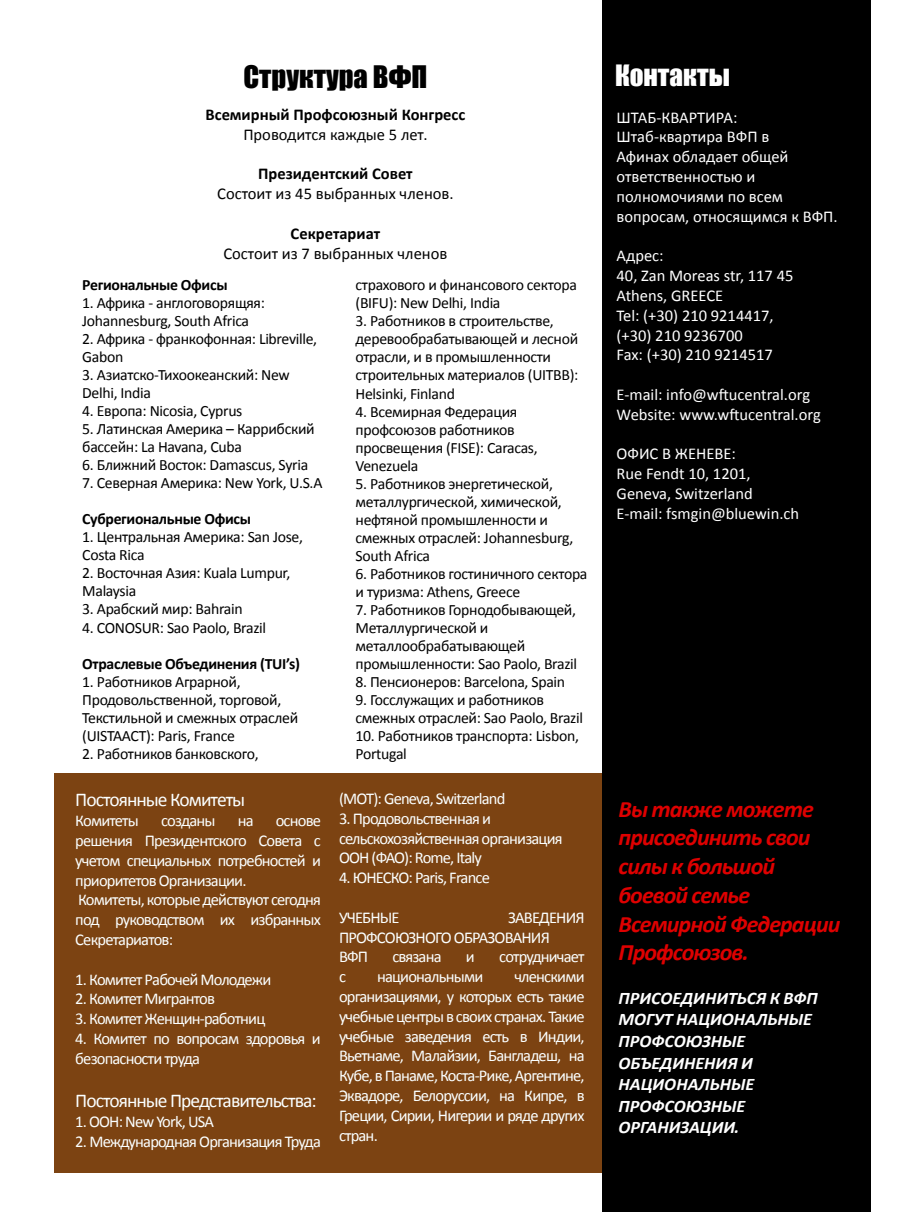
<style>
.page{position:relative;width:915px;height:1212px;background:#fff}
.page>*{position:absolute;margin:0;border:0;box-sizing:border-box;transform-origin:0 0}
.t1{font:28.5px "Impact";color:#000}
.t2{font:27px "Impact";color:#fff}
.t3{font:italic 700 23.55px/28.8px "Calibri";letter-spacing:-.04em;color:#de0000}
.t4{font:19.5px "Calibri";letter-spacing:-.05em;color:#fbffff}
.t5{font:italic 700 17.7px/21.6px "Calibri";color:#fff}
.t6{font:16.5px/19.8px "Calibri";letter-spacing:-.05em;color:#fbffff}
.t7{font:16.5px/19.8px "Calibri";color:#fff}
.t8{font:16.5px "Calibri";color:#000}
.t9{font:700 16.5px "Calibri";color:#000}
.t10{font:15.75px/18px "Calibri";letter-spacing:-.02em;color:#000}
.t11{font:700 15.75px "Calibri";letter-spacing:-.02em;color:#000}
</style>
<div class="page">
<div style="left:55px;top:774px;width:568px;height:399px;background:#7c4312"></div>
<div style="left:601px;top:0;width:269px;height:1212px;background:#000"></div>
<h1 class="t1" style="left:243px;top:54px;width:185px">Структура ВФП</h1>
<p class="t9" style="left:205px;top:104px;width:261px">Всемирный Профсоюзный Конгресс</p>
<p class="t8" style="left:243px;top:124px;width:185px">Проводится каждые 5 лет.</p>
<p class="t9" style="left:258px;top:163px;width:156px">Президентский Совет</p>
<p class="t8" style="left:217px;top:183px;width:238px">Состоит из 45 выбранных членов.</p>
<p class="t9" style="left:290px;top:223px;width:91px">Секретариат</p>
<p class="t8" style="left:223px;top:243px;width:225px">Состоит из 7 выбранных членов</p>
<p class="t11" style="left:82px;top:275px;width:147px">Региональные Офисы</p>
<p class="t10" style="left:82px;top:294px;width:184px">1. Африка - англоговорящяя:<br>Johannesburg, South Africa</p>
<p class="t10" style="left:82px;top:330px;width:236px">2. Африка - франкофонная: Libreville,<br>Gabon</p>
<p class="t10" style="left:82px;top:366px;width:209px">3. Азиатско-Тихоокеанский: New<br>Delhi, India</p>
<p class="t10" style="left:82px;top:402px;width:162px">4. Европа: Nicosia, Cyprus</p>
<p class="t10" style="left:82px;top:420px;width:234px">5. Латинская Америка – Каррибский бассейн: La Havana, Cuba</p>
<p class="t10" style="left:82px;top:456px;width:227px">6. Ближний Восток: Damascus, Syria</p>
<p class="t10" style="left:82px;top:474px;width:242px">7. Северная Америка: New York, U.S.A</p>
<p class="t11" style="left:82px;top:509px;width:170px">Субрегиональные Офисы</p>
<p class="t10" style="left:82px;top:528px;width:222px">1. Центральная Америка: San Jose,<br>Costa Rica</p>
<p class="t10" style="left:82px;top:564px;width:209px">2. Восточная Азия: Kuala Lumpur,<br>Malaysia</p>
<p class="t10" style="left:82px;top:600px;width:162px">3. Арабский мир: Bahrain</p>
<p class="t10" style="left:82px;top:618px;width:185px">4. CONOSUR: Sao Paolo, Brazil</p>
<p class="t11" style="left:82px;top:653px;width:219px">Отраслевые Объединения (TUI’s)</p>
<p class="t10" style="left:82px;top:672px;width:217px">1. Работников Аграрной,<br>Продовольственной, торговой,<br>Текстильной и смежных отраслей (UISTAACT): Paris, France</p>
<p class="t10" style="left:82px;top:744px;width:178px">2. Работников банковского,</p>
<p class="t4" style="left:75px;top:787px;width:171px">Постоянные Комитеты</p>
<p class="t6" style="left:75px;top:811px;width:65px">Комитеты</p>
<p class="t6" style="left:161px;top:811px;width:56px">созданы</p>
<p class="t6" style="left:237px;top:811px;width:17px">на</p>
<p class="t6" style="left:75px;top:811px;width:247px;text-indent:200px">основе решения Президентского Совета с учетом специальных потребностей и приоритетов Организации.<br>Комитеты, которые действуют сегодня под руководством их избранных<br>Секретариатов:</p>
<p class="t6" style="left:75px;top:969px;width:197px">1. Комитет Рабочей Молодежи</p>
<p class="t6" style="left:75px;top:989px;width:141px">2. Комитет Мигрантов</p>
<p class="t6" style="left:75px;top:1009px;width:191px">3. Комитет Женщин-работниц</p>
<p class="t6" style="left:75px;top:1028px;width:247px">4. Комитет по вопросам здоровья и безопасности труда</p>
<p class="t4" style="left:75px;top:1088px;width:243px">Постоянные Представительства:</p>
<p class="t6" style="left:75px;top:1111px;width:140px">1. ООН: New York, USA</p>
<p class="t6" style="left:75px;top:1131px;width:247px">2. Международная Организация Труда</p>
<p class="t10" style="left:355px;top:276px;width:223px">страхового и финансового сектора (BIFU): New Delhi, India</p>
<p class="t10" style="left:355px;top:312px;width:224px">3. Работников в строительстве, деревообрабатывающей и лесной отрасли, и в промышленности строительных материалов (UITBB):<br>Helsinki, Finland</p>
<p class="t10" style="left:355px;top:402px;width:184px">4. Всемирная Федерация профсоюзов работников просвещения (FISE): Caracas,<br>Venezuela</p>
<p class="t10" style="left:355px;top:474px;width:219px">5. Работников энергетической, металлургической, химической, нефтяной промышленности и смежных отраслей: Johannesburg,<br>South Africa</p>
<p class="t10" style="left:355px;top:564px;width:233px">6. Работников гостиничного сектора и туризма: Athens, Greece</p>
<p class="t10" style="left:355px;top:600px;width:223px">7. Работников Горнодобывающей,<br>Металлургической и металлообрабатывающей промышленности: Sao Paolo, Brazil</p>
<p class="t10" style="left:355px;top:672px;width:211px">8. Пенсионеров: Barcelona, Spain</p>
<p class="t10" style="left:355px;top:690px;width:229px">9. Госслужащих и работников смежных отраслей: Sao Paolo, Brazil</p>
<p class="t10" style="left:355px;top:726px;width:225px">10. Работников транспорта: Lisbon,<br>Portugal</p>
<p class="t6" style="left:339px;top:789px;width:168px">(МОТ): Geneva, Switzerland</p>
<p class="t6" style="left:339px;top:808px;width:225px">3. Продовольственная и сельскохозяйственная организация<br>ООН (ФАО): Rome, Italy</p>
<p class="t6" style="left:339px;top:868px;width:152px">4. ЮНЕСКО: Paris, France</p>
<p class="t6" style="left:339px;top:907px;width:62px">УЧЕБНЫЕ</p>
<p class="t6" style="left:339px;top:907px;width:247px;text-indent:169px">ЗАВЕДЕНИЯ<br>ПРОФСОЮЗНОГО ОБРАЗОВАНИЯ<br>ВФП</p>
<p class="t6" style="left:392px;top:947px;width:51px">связана</p>
<p class="t6" style="left:466px;top:947px;width:10px">и</p>
<p class="t6" style="left:499px;top:947px;width:87px">сотрудничает</p>
<p class="t6" style="left:339px;top:967px;width:247px;text-align:justify;text-indent:175px">членскими организациями, у которых есть такие учебные центры в своих странах. Такие учебные заведения есть в Индии, Вьетнаме, Малайзии, Бангладеш, на Кубе, в Панаме, Коста-Рике, Аргентине, Эквадоре, Белоруссии, на Кипре, в Греции, Сирии, Нигерии и ряде других стран.</p>
<p class="t6" style="left:339px;top:967px;width:8px">с</p>
<p class="t6" style="left:377px;top:967px;width:108px">национальными</p>
<h2 class="t2" style="left:615px;top:55px;width:116px">Контакты</h2>
<p class="t7" style="left:616px;top:107px;width:222px">ШТАБ-КВАРТИРА:<br>Штаб-квартира ВФП в<br>Афинах обладает общей ответственностью и полномочиями по всем вопросам, относящимся к ВФП.</p>
<p class="t7" style="left:616px;top:246px;width:178px">Адрес:<br>40, Zan Moreas str, 117 45<br>Athens, GREECE<br>Tel: (+30) 210 9214417, (+30) 210 9236700<br>Fax: (+30) 210 9214517</p>
<p class="t7" style="left:616px;top:385px;width:206px">E-mail: info@wftucentral.org<br>Website: www.wftucentral.org</p>
<p class="t7" style="left:616px;top:444px;width:184px">ОФИС В ЖЕНЕВЕ:<br>Rue Fendt 10, 1201,<br>Geneva, Switzerland<br>E-mail: fsmgin@bluewin.ch</p>
<h3 class="t3" style="left:618px;top:794px;width:223px">Вы также можете присоединить свои силы к большой боевой семье<br>Всемирной Федерации<br>Профсоюзов.</h3>
<p class="t5" style="left:618px;top:987px;width:201px">Присоединиться к ВФП могут Национальные профсоюзные<br>Объединения и<br>Национальные профсоюзные организации.</p>
</div>
